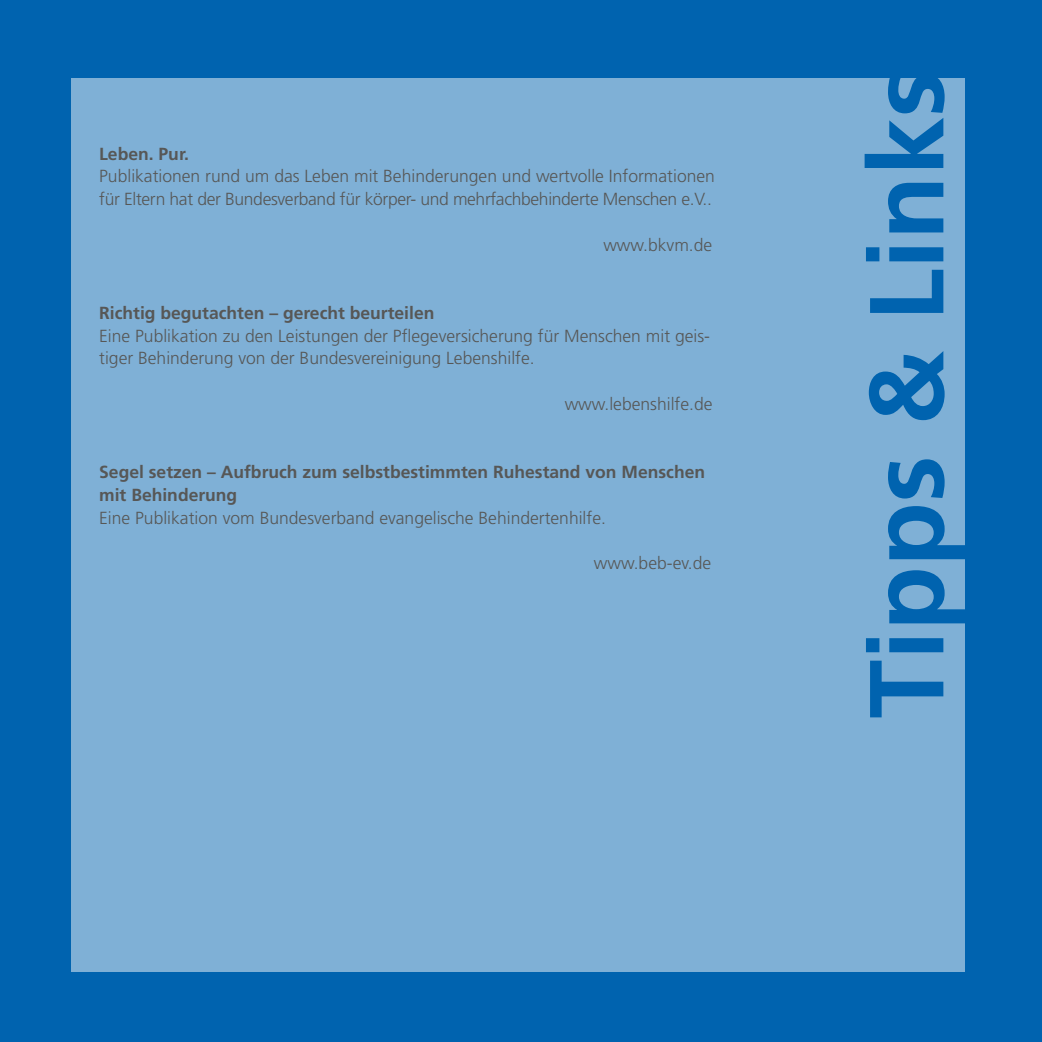
<style>
.page{position:relative;width:1042px;height:1042px;background:#0063af}
.page>*{position:absolute;margin:0;border:0;box-sizing:border-box;transform-origin:0 0}
.t1{font:700 105px "Frutiger LT Std";color:#0063af}
.t2{font:300 17.5px/22.8px "Frutiger LT Std";color:#575756}
.t3{font:700 17.5px/22.8px "Frutiger LT Std";color:#575756}
</style>
<div class="page">
<div style="left:71px;top:79px;width:893px;height:892px;background:#7fb0d6"></div>
<p class="t3" style="left:99px;top:142px;width:91px">Leben. Pur.</p>
<p class="t2" style="left:99px;top:165px;width:617px">Publikationen rund um das Leben mit Behinderungen und wertvolle Informationen für Eltern hat der Bundesverband für körper- und mehrfachbehinderte Menschen e.V..</p>
<p class="t2" style="left:603px;top:233px;width:110px">www.bkvm.de</p>
<p class="t3" style="left:99px;top:301px;width:337px">Richtig begutachten – gerecht beurteilen</p>
<p class="t2" style="left:99px;top:324px;width:612px">Eine Publikation zu den Leistungen der Pflegeversicherung für Menschen mit geis&shy;tiger Behinderung von der Bundesvereinigung Lebenshilfe.</p>
<p class="t2" style="left:565px;top:393px;width:149px">www.lebenshilfe.de</p>
<p class="t3" style="left:99px;top:461px;width:607px">Segel setzen – Aufbruch zum selbstbestimmten Ruhestand von Menschen mit Behinderung</p>
<p class="t2" style="left:99px;top:506px;width:508px">Eine Publikation vom Bundesverband evangelische Behindertenhilfe.</p>
<p class="t2" style="left:594px;top:552px;width:119px">www.beb-ev.de</p>
<h1 class="t1" style="left:845px;top:718px;width:649px;rotate:-90deg">Tipps &amp; Links</h1>
</div>
